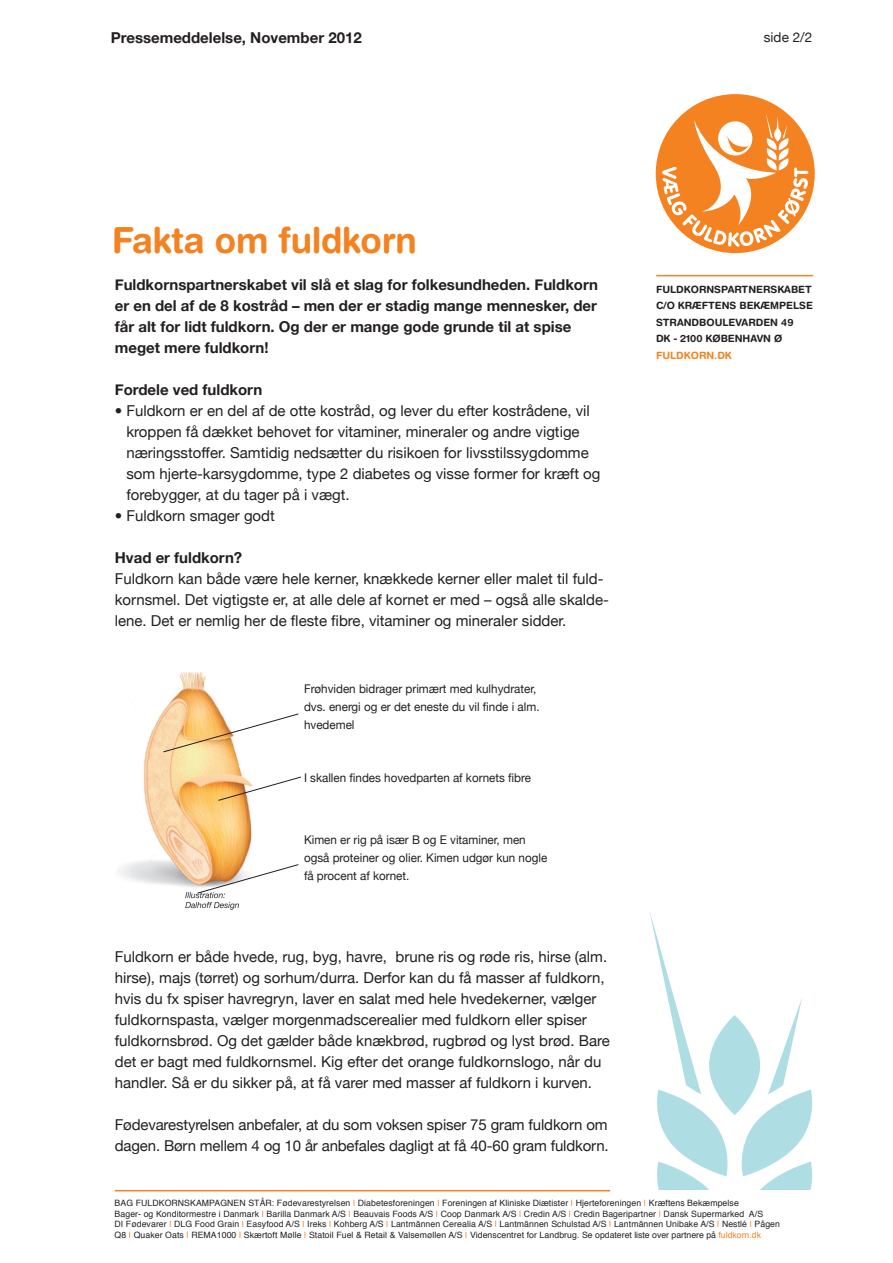
<style>
.page{position:relative;width:893px;height:1263px;background:#fff}
.page>*{position:absolute;margin:0;border:0;box-sizing:border-box;transform-origin:0 0}
.t1{font:700 36px "Helvetica Rounded";color:#f58220}
.t2{font:15px/21px "Helvetica Neue";color:#231f20}
.t3{font:700 15px/21px "Helvetica Neue";color:#231f20}
.t4{font:13.5px "Helvetica Neue";color:#231f20}
.t5{font:12px/18px "Helvetica Neue";color:#231f20}
.t6{font:700 10.05px/16.5px "Helvetica Rounded";color:#231f20}
.t7{font:700 10.05px "Helvetica Rounded";color:#f58220}
.t8{font:8.7px/10.5px "Helvetica";letter-spacing:.01em;color:#231f20}
.s1{color:#f58220}
</style>
<div class="page">
<div style="left:656px;top:94px;width:159px;height:159px;background:#f58220;border-radius:50%"></div>
<svg style="left:662px;top:113px;width:146px;height:134px"></svg>
<hr style="left:656px;top:275px;width:157px;height:1px;background:#f58220">
<svg style="left:649px;top:911px;width:164px;height:279px"></svg>
<hr style="left:115px;top:1190px;width:495px;height:1px;background:#f58220">
<img style="left:119px;top:672px;width:133px;height:238px">
<svg style="left:162px;top:713px;width:137px;height:40px"></svg>
<svg style="left:197px;top:864px;width:102px;height:30px"></svg>
<svg style="left:217px;top:776px;width:84px;height:25px"></svg>
<p class="t3" style="left:111px;top:27px;width:252px">Pressemeddelelse, November 2012</p>
<p class="t4" style="left:764px;top:29px;width:50px">side 2/2</p>
<h1 class="t1" style="left:112px;top:218px;width:306px">FAKTA OM FULDKORN</h1>
<p class="t3" style="left:115px;top:273px;width:485px">Fuldkornspartnerskabet vil slå et slag for folkesundheden. Fuldkorn er en del af de 8 kostråd – men der er stadig mange mennesker, der får alt for lidt fuldkorn. Og der er mange gode grunde til at spise meget mere fuldkorn!</p>
<p class="t3" style="left:115px;top:378px;width:149px">Fordele ved fuldkorn</p>
<p class="t2" style="left:126px;top:399px;width:475px;text-indent:-12px">• Fuldkorn er en del af de otte kostråd, og lever du efter kostrådene, vil kroppen få dækket behovet for vitaminer, mineraler og andre vigtige næringsstoffer. Samtidig nedsætter du risikoen for livsstilssygdomme som hjerte-karsygdomme, type 2 diabetes og visse former for kræft og forebygger, at du tager på i vægt.</p>
<p class="t2" style="left:115px;top:504px;width:162px">• Fuldkorn smager godt</p>
<p class="t3" style="left:115px;top:546px;width:129px">Hvad er fuldkorn?</p>
<p class="t2" style="left:115px;top:567px;width:496px">Fuldkorn kan både være hele kerner, knækkede kerner eller malet til fuld&shy;kornsmel. Det vigtigste er, at alle dele af kornet er med – også alle skalde&shy;lene. Det er nemlig her de fleste fibre, vitaminer og mineraler sidder.</p>
<p class="t5" style="left:304px;top:679px;width:237px">Frøhviden bidrager primært med kulhydrater, dvs. energi og er det eneste du vil finde i alm. hvedemel</p>
<p class="t5" style="left:304px;top:769px;width:229px">I skallen findes hovedparten af kornets fibre</p>
<p class="t5" style="left:304px;top:830px;width:245px">Kimen er rig på især B og E vitaminer, men også proteiner og olier. Kimen udgør kun nogle få procent af kornet.</p>
<p class="t2" style="left:115px;top:945px;width:497px">Fuldkorn er både hvede, rug, byg, havre, brune ris og røde ris, hirse (alm. hirse), majs (tørret) og sorhum/durra. Derfor kan du få masser af fuldkorn, hvis du fx spiser havregryn, laver en salat med hele hvedekerner, vælger fuldkornspasta, vælger morgenmadscerealier med fuldkorn eller spiser fuldkornsbrød. Og det gælder både knækbrød, rugbrød og lyst brød. Bare det er bagt med fuldkornsmel. Kig efter det orange fuldkornslogo, når du handler. Så er du sikker på, at få varer med masser af fuldkorn i kurven.</p>
<p class="t2" style="left:115px;top:1113px;width:495px">Fødevarestyrelsen anbefaler, at du som voksen spiser 75 gram fuldkorn om dagen. Børn mellem 4 og 10 år anbefales dagligt at få 40-60 gram fuldkorn.</p>
<p class="t6" style="left:656px;top:281px;width:158px">FULDKORNSPARTNERSKABET<br>C/O KRÆFTENS BEKÆMPELSE<br>STRANDBOULEVARDEN 49<br>DK - 2100 KØBENHAVN Ø</p>
<p class="t7" style="left:656px;top:349px;width:77px">FULDKORN.DK</p>
<p class="t8" style="left:115px;top:1198px;width:649px">Bag fuldkornskampagnen står: Fødevarestyrelsen <span class="s1">|</span> Diabetesforeningen <span class="s1">|</span> Foreningen af Kliniske Diætister <span class="s1">|</span> Hjerteforeningen <span class="s1">|</span> Kræftens Bekæmpelse<br>Bager- og Konditormestre i Danmark <span class="s1">|</span> Barilla Danmark A/S <span class="s1">|</span> Beauvais Foods A/S <span class="s1">|</span> Coop Danmark A/S <span class="s1">|</span> Credin A/S <span class="s1">|</span> Credin Bageripartner <span class="s1">|</span> Dansk Supermarked A/S<br>DI Fødevarer <span class="s1">|</span> DLG</p>
<p class="t8" style="left:115px;top:1219px;width:667px;text-indent:80px">Food Grain <span class="s1">|</span> Easyfood A/S <span class="s1">|</span> Ireks <span class="s1">|</span> Kohberg A/S <span class="s1">|</span> Lantmännen Cerealia A/S <span class="s1">|</span> Lantmännen Schulstad A/S <span class="s1">|</span> Lantmännen U nibake A/S <span class="s1">|</span> Nestlé <span class="s1">|</span> Pågen<br>Q8 <span class="s1">|</span> Quaker Oats <span class="s1">|</span> REMA</p>
<p class="t8" style="left:217px;top:1229px;width:546px">1000 <span class="s1">|</span> Skærtoft Mølle <span class="s1">|</span> Statoil Fuel &amp; Retail &amp; Valsemøllen A/S <span class="s1">|</span> Videnscentret for Landbrug. Se opdateret liste over partnere på <span class="s1">fuldkorn.dk</span></p>
</div>
